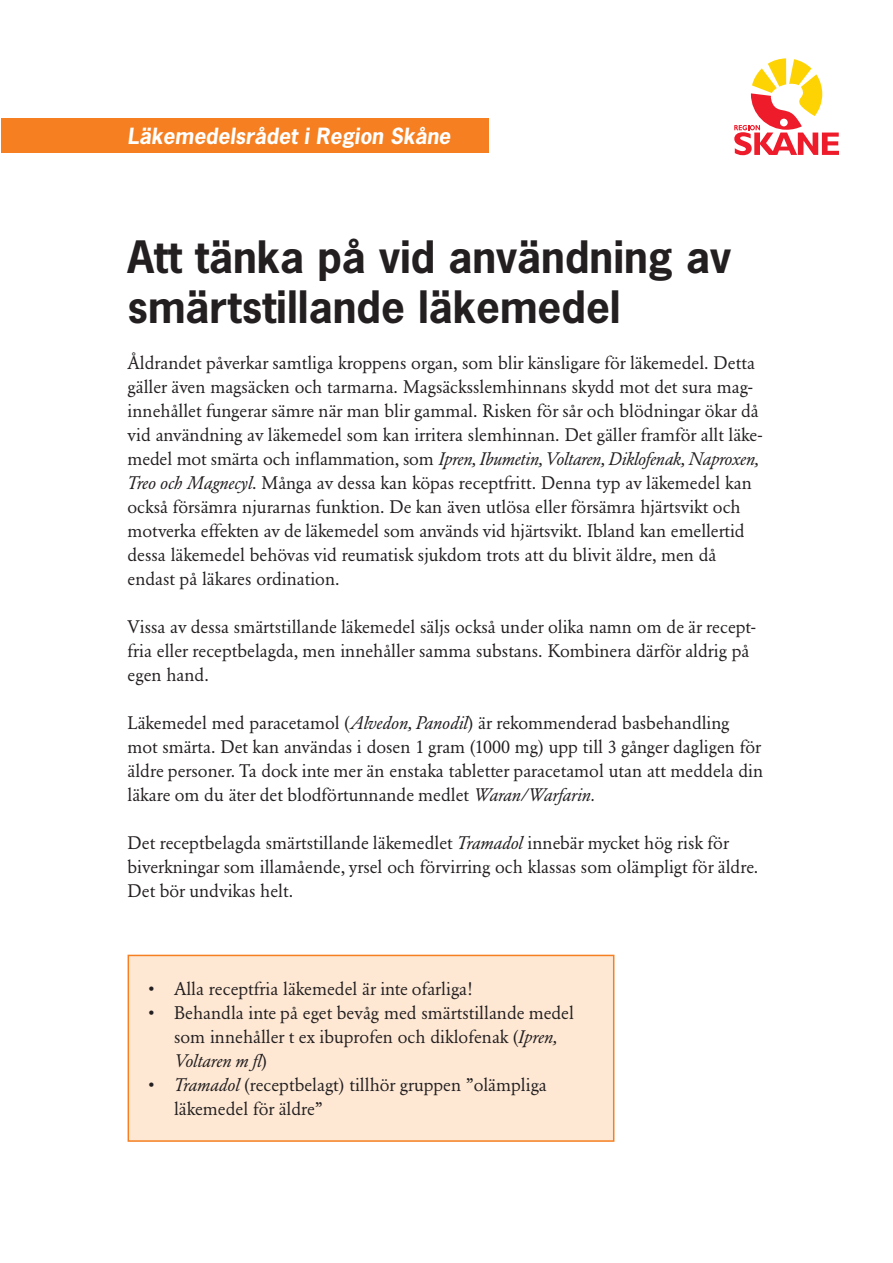
<style>
.page{position:relative;width:893px;height:1263px;background:#fff}
.page>*{position:absolute;margin:0;border:0;box-sizing:border-box;transform-origin:0 0}
.t1{font:700 42px/50.4px "News Gothic LT";color:#231f20}
.t2{font:italic 700 21px "News Gothic LT";color:#fff}
.t3{font:18px/24px "Garamond Berth BQ";color:#231f20}
.s1{font-style:italic}
</style>
<div class="page">
<div style="left:128px;top:955px;width:486px;height:187px;background:#fee8d4;border:2px solid #f57f21"></div>
<svg style="left:734px;top:58px;width:105px;height:97px"></svg>
<div style="left:1px;top:118px;width:487px;height:34px;background:#f57f21"></div>
<p class="t2" style="left:128px;top:122px;width:324px">Läkemedelsrådet i Region Skåne</p>
<p class="t1" style="left:128px;top:231px;width:605px">Att tänka på vid användning av smärtstillande läkemedel</p>
<p class="t3" style="left:128px;top:351px;width:636px">Åldrandet påverkar samtliga kroppens organ, som blir känsligare för läkemedel. Detta gäller även magsäcken och tarmarna. Magsäcksslemhinnans skydd mot det sura mag&shy;innehållet fungerar sämre när man blir gammal. Risken för sår och blödningar ökar då vid användning av läkemedel som kan irritera slemhinnan. Det gäller framför allt läke&shy;medel mot smärta och inflammation, som <span class="s1">Ipren, Ibumetin, Voltaren, Diklofenak, Naproxen, Treo och Magnecyl</span>. Många av dessa kan köpas receptfritt. Denna typ av läkemedel kan också försämra njurarnas funktion. De kan även utlösa eller försämra hjärtsvikt och motverka effekten av de läkemedel som används vid hjärtsvikt. Ibland kan emellertid dessa läkemedel behövas vid reumatisk sjukdom trots att du blivit äldre, men då endast på läkares ordination.</p>
<p class="t3" style="left:128px;top:615px;width:630px">Vissa av dessa smärtstillande läkemedel säljs också under olika namn om de är recept&shy;fria eller receptbelagda, men innehåller samma substans. Kombinera därför aldrig på egen hand.</p>
<p class="t3" style="left:128px;top:711px;width:637px">Läkemedel med paracetamol (<span class="s1">Alvedon, Panodil</span>) är rekommenderad basbehandling mot smärta. Det kan användas i dosen 1 gram (1000 mg) upp till 3 gånger dagligen för äldre personer. Ta dock inte mer än enstaka tabletter paracetamol utan att meddela din läkare om du äter det blodförtunnande medlet <span class="s1">Waran/Warfarin.</span></p>
<p class="t3" style="left:128px;top:831px;width:632px">Det receptbelagda smärtstillande läkemedlet <span class="s1">Tramadol</span> innebär mycket hög risk för biverkningar som illamående, yrsel och förvirring och klassas som olämpligt för äldre.<br>Det bör undvikas helt.</p>
<p class="t3" style="left:149px;top:977px;width:325px">• Alla receptfria läkemedel är inte ofarliga!</p>
<p class="t3" style="left:174px;top:1001px;width:401px;text-indent:-26px">• Behandla inte på eget bevåg med smärtstillande medel som innehåller t ex ibuprofen och diklofenak (<span class="s1">Ipren,<br>Voltaren m fl</span>)</p>
<p class="t3" style="left:174px;top:1073px;width:374px;text-indent:-26px">• <span class="s1">Tramadol</span> (receptbelagt) tillhör gruppen ”olämpliga läkemedel för äldre”</p>
</div>
